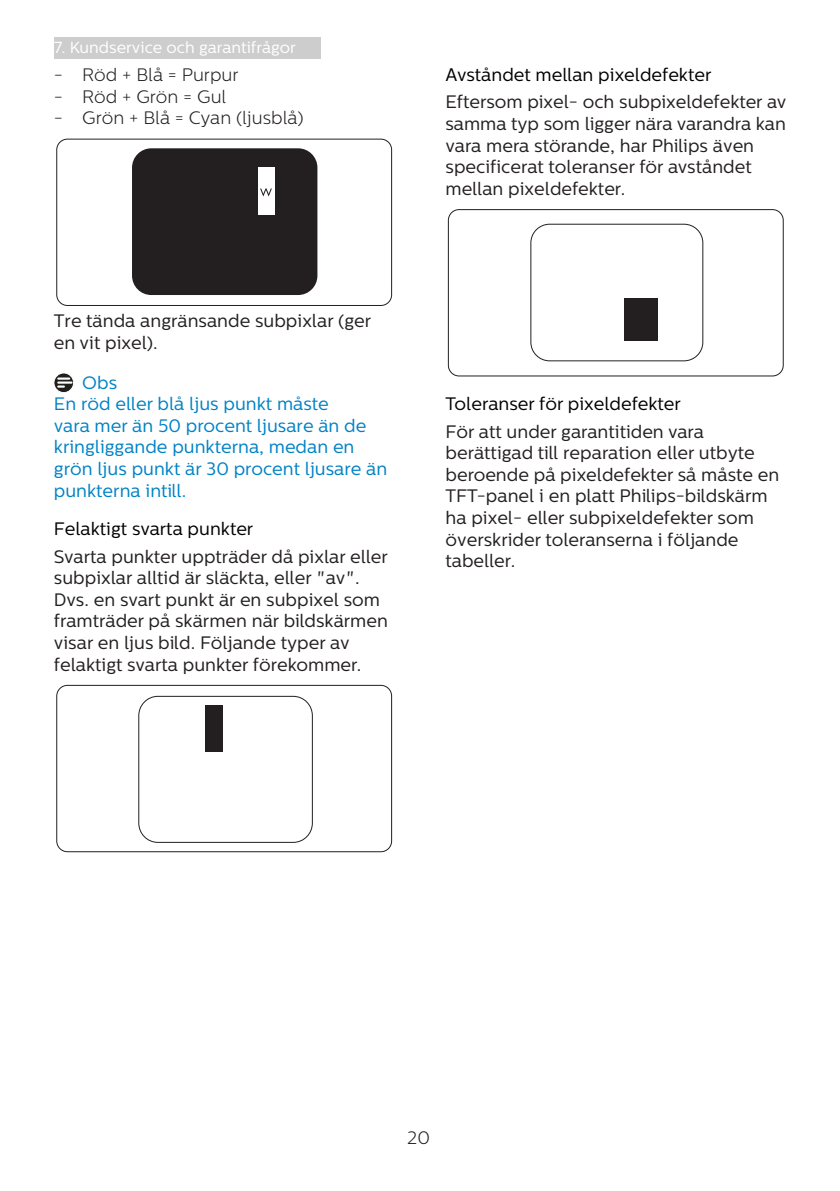
<style>
.page{position:relative;width:840px;height:1191px;background:#fff}
.page>*{position:absolute;margin:0;border:0;box-sizing:border-box;transform-origin:0 0}
.chapter-paragraph{font:18px/21.6px "Centrale Sans";color:#231f20}
.Note_body{font:18px/21.6px "Centrale Sans";color:#0082c5}
.Heading_3{font:18px "Centrale Sans";color:#000}
.t1{font:300 18px "Centrale Sans";color:#231f20}
.Heading_4_blue{font:18px "Centrale Sans";color:#0082c5}
.t2{font:16px "Centrale Sans";color:#fff}
</style>
<div class="page">
<div style="left:54px;top:37px;width:266px;height:22px;background:#cdcdcd"></div>
<div style="left:448px;top:209px;width:335px;height:167px;border:1px solid #231f20;border-radius:11px"></div>
<div style="left:530px;top:224px;width:172px;height:137px;border:1px solid #231f20;border-radius:19px"></div>
<div style="left:624px;top:298px;width:33px;height:42px;background:#231f20"></div>
<div style="left:56px;top:139px;width:335px;height:167px;border:1px solid #231f20;border-radius:11px"></div>
<div style="left:132px;top:148px;width:185px;height:147px;background:#231f20;border-radius:19px"></div>
<div style="left:258px;top:167px;width:16px;height:48px;background:#fff"></div>
<svg style="left:260px;top:188px;width:12px;height:8px"></svg>
<svg style="left:54px;top:373px;width:20px;height:19px"></svg>
<div style="left:54px;top:373px;width:20px;height:19px;border:1px solid #fff;border-radius:50%"></div>
<svg style="left:58px;top:377px;width:13px;height:11px"></svg>
<div style="left:56px;top:685px;width:335px;height:167px;border:1px solid #231f20;border-radius:11px"></div>
<div style="left:138px;top:696px;width:174px;height:146px;border:1px solid #231f20;border-radius:19px"></div>
<div style="left:205px;top:706px;width:18px;height:46px;background:#231f20"></div>
<p class="t2" style="left:54px;top:38px;width:243px">7. Kundservice och garantifrågor</p>
<p class="t1" style="left:54px;top:65px;width:186px">- Röd + Blå = Purpur</p>
<p class="t1" style="left:54px;top:86px;width:174px">- Röd + Grön = Gul</p>
<p class="t1" style="left:54px;top:108px;width:251px">- Grön + Blå = Cyan (ljusblå)</p>
<p class="chapter-paragraph" style="left:54px;top:310px;width:319px">Tre tända angränsande subpixlar (ger en vit pixel).</p>
<p class="Heading_4_blue" style="left:82px;top:372px;width:36px">Obs</p>
<p class="Note_body" style="left:54px;top:393px;width:335px">En röd eller blå ljus punkt måste<br>vara mer än 50 procent ljusare än de kringliggande punkterna, medan en grön ljus punkt är 30 procent ljusare än punkterna intill.</p>
<p class="Heading_3" style="left:54px;top:518px;width:201px">Felaktigt svarta punkter</p>
<p class="chapter-paragraph" style="left:54px;top:545px;width:335px">Svarta punkter uppträder då pixlar eller subpixlar alltid är släckta, eller "av".<br>Dvs. en svart punkt är en subpixel som framträder på skärmen när bildskärmen visar en ljus bild. Följande typer av felaktigt svarta punkter förekommer.</p>
<p class="Heading_3" style="left:445px;top:64px;width:267px">Avståndet mellan pixeldefekter</p>
<p class="chapter-paragraph" style="left:445px;top:91px;width:342px">Eftersom pixel- och subpixeldefekter av samma typ som ligger nära varandra kan vara mera störande, har Philips även specificerat toleranser för avståndet mellan pixeldefekter.</p>
<p class="Heading_3" style="left:445px;top:393px;width:237px">Toleranser för pixeldefekter</p>
<p class="chapter-paragraph" style="left:445px;top:420px;width:335px">För att under garantitiden vara berättigad till reparation eller utbyte beroende på pixeldefekter så måste en TFT-panel i en platt Philips-bildskärm ha pixel- eller subpixeldefekter som överskrider toleranserna i följande tabeller.</p>
<p class="t1" style="left:407px;top:1127px;width:24px">20</p>
</div>
